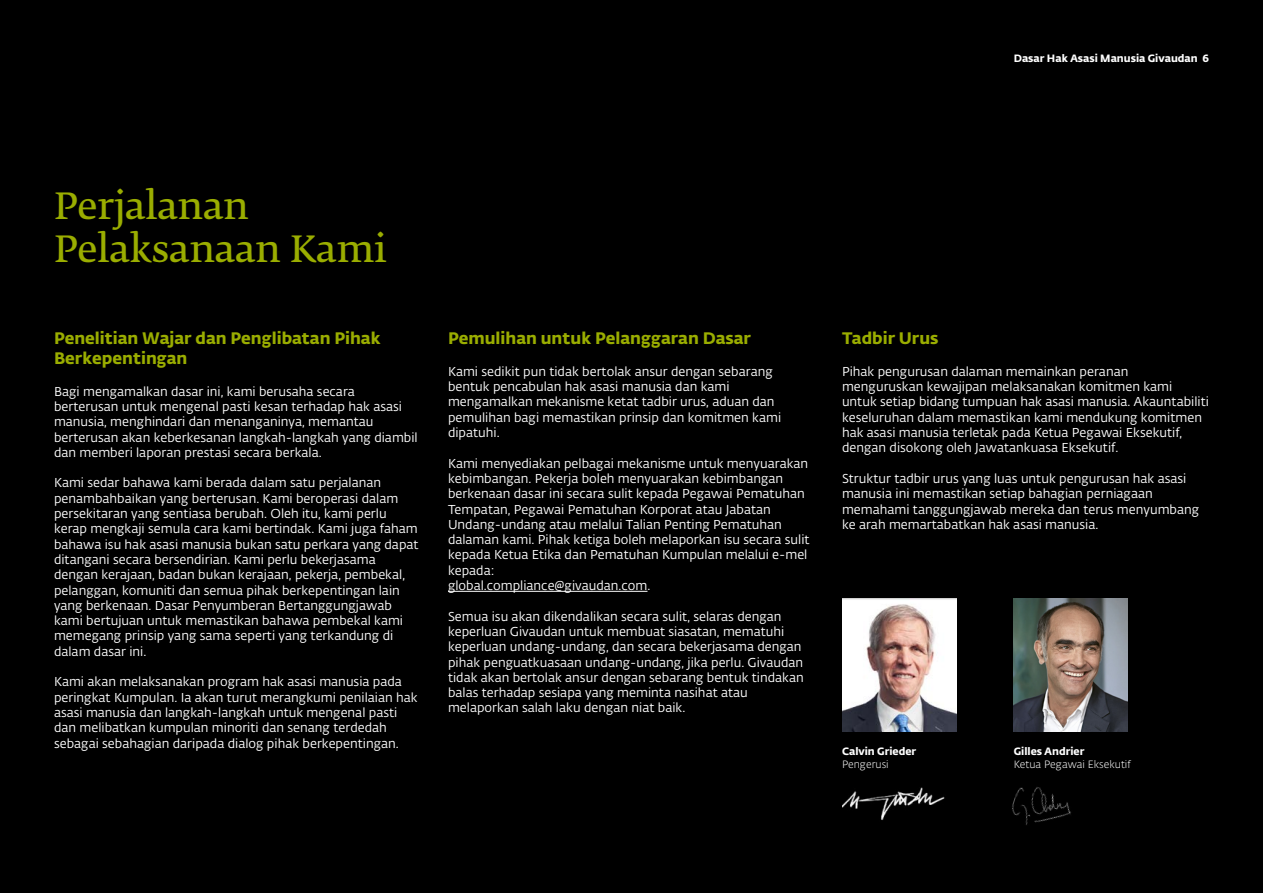
<style>
.page{position:relative;width:1263px;height:893px;background:#000}
.page>*{position:absolute;margin:0;border:0;box-sizing:border-box;transform-origin:0 0}
.t1{font:36px/43.2px "Fedra Serif B Pro Demi";color:#9aad00}
._04_1_BodyText{font:16.5px/19.8px "Fedra Sans Alt Pro Bold LF";color:#9aad00}
._04_1_BodyText-2{font:12.75px/15.3px "Fedra Sans Alt Pro Book LF";color:#fff}
._04_1_BodyText-3{font:10.5px "Fedra Sans Alt Pro Bold LF";color:#fff}
._04_1_BodyText-4{font:10.5px "Fedra Sans Alt Pro Light LF";color:#fff}
</style>
<div class="page">
<hr style="left:448px;top:591px;width:199px;height:1px;background:#fff">
<img style="left:1014px;top:599px;width:114px;height:132px">
<img style="left:842px;top:599px;width:114px;height:132px">
<img style="left:842px;top:787px;width:103px;height:33px">
<img style="left:1012px;top:787px;width:59px;height:38px">
<p class="_04_1_BodyText-3" style="left:1014px;top:50px;width:197px">Dasar Hak Asasi Manusia Givaudan 6</p>
<p class="t1" style="left:54px;top:185px;width:334px">Perjalanan<br>Pelaksanaan Kami</p>
<p class="_04_1_BodyText" style="left:54px;top:327px;width:328px">Penelitian Wajar dan Penglibatan Pihak<br>Berkepentingan</p>
<p class="_04_1_BodyText-2" style="left:54px;top:383px;width:365px">Bagi mengamalkan dasar ini, kami berusaha secara berterusan untuk mengenal pasti kesan terhadap hak asasi manusia, menghindari dan menanganinya, memantau berterusan akan keberkesanan langkah-langkah yang diambil dan memberi laporan prestasi secara berkala.</p>
<p class="_04_1_BodyText-2" style="left:54px;top:475px;width:366px">Kami sedar bahawa kami berada dalam satu perjalanan penambahbaikan yang berterusan. Kami beroperasi dalam persekitaran yang sentiasa berubah. Oleh itu, kami perlu kerap mengkaji semula cara kami bertindak. Kami juga faham bahawa isu hak asasi manusia bukan satu perkara yang dapat ditangani secara bersendirian. Kami perlu bekerjasama dengan kerajaan, badan bukan kerajaan, pekerja, pembekal, pelanggan, komuniti dan semua pihak berkepentingan lain yang berkenaan. Dasar Penyumberan Bertanggungjawab kami bertujuan untuk memastikan bahawa pembekal kami memegang prinsip yang sama seperti yang terkandung di dalam dasar ini.</p>
<p class="_04_1_BodyText-2" style="left:54px;top:674px;width:365px">Kami akan melaksanakan program hak asasi manusia pada peringkat Kumpulan. Ia akan turut merangkumi penilaian hak asasi manusia dan langkah-langkah untuk mengenal pasti dan melibatkan kumpulan minoriti dan senang terdedah sebagai sebahagian daripada dialog pihak berkepentingan.</p>
<p class="_04_1_BodyText" style="left:448px;top:327px;width:305px">Pemulihan untuk Pelanggaran Dasar</p>
<p class="_04_1_BodyText-2" style="left:448px;top:363px;width:335px">Kami sedikit pun tidak bertolak ansur dengan sebarang bentuk pencabulan hak asasi manusia dan kami mengamalkan mekanisme ketat tadbir urus, aduan dan pemulihan bagi memastikan prinsip dan komitmen kami dipatuhi.</p>
<p class="_04_1_BodyText-2" style="left:448px;top:455px;width:363px">Kami menyediakan pelbagai mekanisme untuk menyuarakan kebimbangan. Pekerja boleh menyuarakan kebimbangan berkenaan dasar ini secara sulit kepada Pegawai Pematuhan Tempatan, Pegawai Pematuhan Korporat atau Jabatan Undang-undang atau melalui Talian Penting Pematuhan dalaman kami. Pihak ketiga boleh melaporkan isu secara sulit kepada Ketua Etika dan Pematuhan Kumpulan melalui e-mel kepada:<br>global.compliance@givaudan.com.</p>
<p class="_04_1_BodyText-2" style="left:448px;top:608px;width:357px">Semua isu akan dikendalikan secara sulit, selaras dengan keperluan Givaudan untuk membuat siasatan, mematuhi keperluan undang-undang, dan secara bekerjasama dengan pihak penguatkuasaan undang-undang, jika perlu. Givaudan tidak akan bertolak ansur dengan sebarang bentuk tindakan balas terhadap sesiapa yang meminta nasihat atau melaporkan salah laku dengan niat baik.</p>
<p class="_04_1_BodyText" style="left:842px;top:327px;width:98px">Tadbir Urus</p>
<p class="_04_1_BodyText-2" style="left:842px;top:363px;width:368px">Pihak pengurusan dalaman memainkan peranan menguruskan kewajipan melaksanakan komitmen kami untuk setiap bidang tumpuan hak asasi manusia. Akauntabiliti keseluruhan dalam memastikan kami mendukung komitmen hak asasi manusia terletak pada Ketua Pegawai Eksekutif, dengan disokong oleh Jawatankuasa Eksekutif.</p>
<p class="_04_1_BodyText-2" style="left:842px;top:470px;width:359px">Struktur tadbir urus yang luas untuk pengurusan hak asasi manusia ini memastikan setiap bahagian perniagaan memahami tanggungjawab mereka dan terus menyumbang ke arah memartabatkan hak asasi manusia.</p>
<p class="_04_1_BodyText-3" style="left:842px;top:743px;width:76px">Calvin Grieder</p>
<p class="_04_1_BodyText-4" style="left:842px;top:757px;width:48px">Pengerusi</p>
<p class="_04_1_BodyText-3" style="left:1014px;top:743px;width:72px">Gilles Andrier</p>
<p class="_04_1_BodyText-4" style="left:1014px;top:757px;width:118px">Ketua Pegawai Eksekutif</p>
</div>
